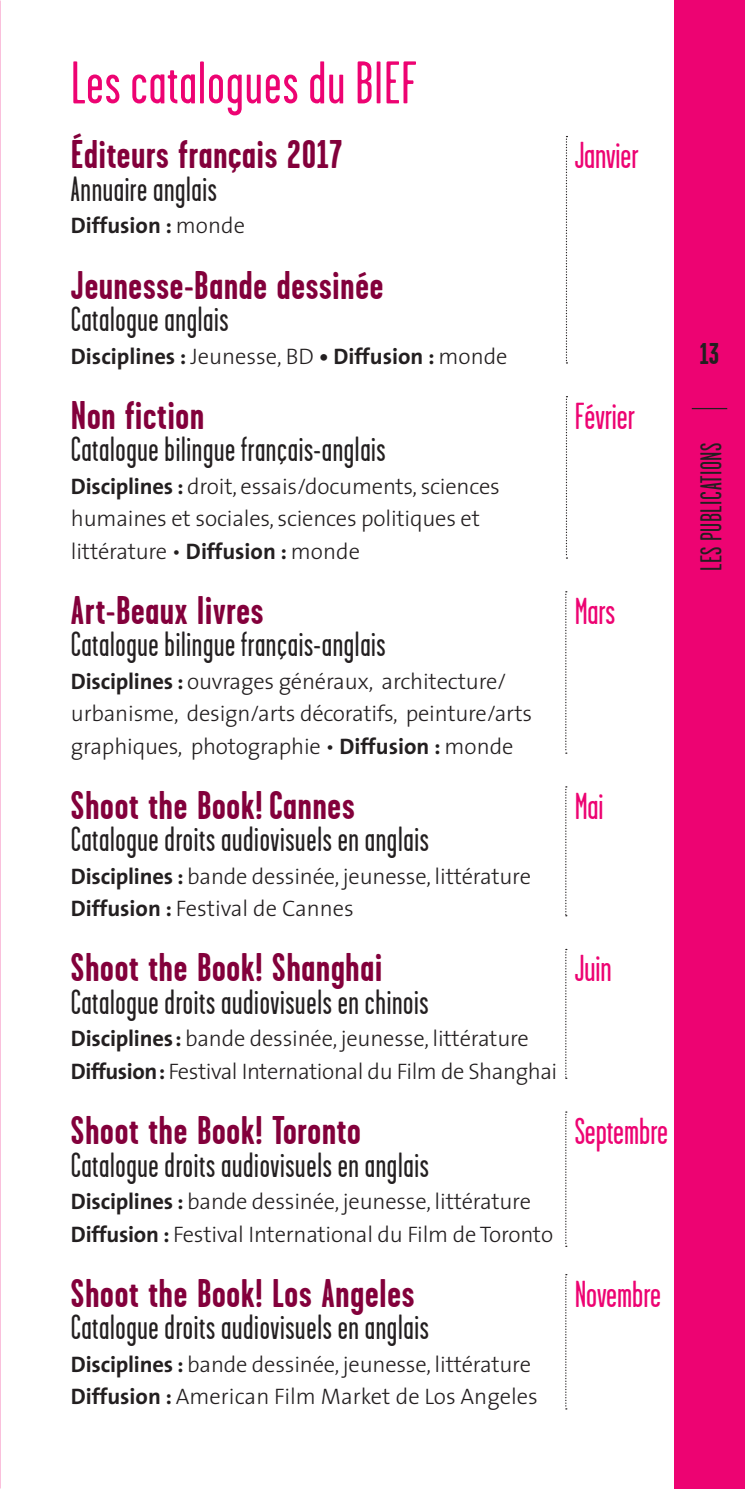
<style>
.page{position:relative;width:745px;height:1489px;background:#fff}
.page>*{position:absolute;margin:0;border:0;box-sizing:border-box;transform-origin:0 0}
.t1{font:60px "Garage Gothic";letter-spacing:.02em;color:#ed0372}
.t2{font:700 40px "Garage Gothic";letter-spacing:.02em;color:#83003b}
.t3{font:37.5px "Garage Gothic";color:#ed0372}
.t4{font:35px "Garage Gothic";letter-spacing:.02em;color:#231f20}
.t5{font:30px "Garage Gothic";letter-spacing:.02em;color:#231f20}
.t6{font:700 30px "Garage Gothic";color:#231f20}
.t7{font:300 22.5px/32.5px "The Sans";letter-spacing:-.01em;color:#231f20}
.t8{font:700 22.5px "The Sans";color:#231f20}
.s1{font-weight:300}
.s2{font-weight:700}
</style>
<div class="page">
<div style="left:673px;top:0;width:71px;height:1488px;background:#ed0372"></div>
<hr style="left:691px;top:408px;width:35px;height:1px;background:#231f20">
<svg style="left:565px;top:591px;width:1px;height:162px"></svg>
<svg style="left:565px;top:786px;width:1px;height:130px"></svg>
<svg style="left:565px;top:949px;width:1px;height:129px"></svg>
<svg style="left:565px;top:1111px;width:1px;height:135px"></svg>
<svg style="left:565px;top:1274px;width:1px;height:135px"></svg>
<svg style="left:565px;top:136px;width:2px;height:227px"></svg>
<svg style="left:565px;top:396px;width:2px;height:162px"></svg>
<h1 class="t1" style="left:71px;top:52px;width:347px">Les catalogues du BIEF</h1>
<h2 class="t2" style="left:71px;top:134px;width:272px">Éditeurs français 2017</h2>
<h3 class="t4" style="left:71px;top:171px;width:148px">Annuaire anglais</h3>
<p class="t8" style="left:71px;top:207px;width:175px">Diffusion : <span class="s1">monde</span></p>
<h2 class="t2" style="left:71px;top:264px;width:314px">Jeunesse-Bande dessinée</h2>
<h3 class="t4" style="left:71px;top:301px;width:159px">Catalogue anglais</h3>
<p class="t8" style="left:71px;top:337px;width:438px">Disciplines : <span class="s1">Jeunesse, BD</span> • Diffusion : <span class="s1">monde</span></p>
<h2 class="t2" style="left:71px;top:394px;width:135px">Non fiction</h2>
<h3 class="t4" style="left:71px;top:431px;width:316px">Catalogue bilingue français-anglais</h3>
<p class="t7" style="left:71px;top:469px;width:430px"><span class="s2">Disciplines :</span> droit, essais/documents, sciences humaines et sociales, sciences politiques et littérature • <span class="s2">Diffusion :</span> monde</p>
<h2 class="t2" style="left:71px;top:589px;width:194px">Art-Beaux livres</h2>
<h3 class="t4" style="left:71px;top:626px;width:316px">Catalogue bilingue français-anglais</h3>
<p class="t7" style="left:71px;top:664px;width:462px"><span class="s2">Disciplines :</span> ouvrages généraux, architecture/ urbanisme, design/arts décoratifs, peinture/arts graphiques, photographie • <span class="s2">Diffusion :</span> monde</p>
<h2 class="t2" style="left:71px;top:784px;width:285px">Shoot the Book!Cannes</h2>
<h3 class="t4" style="left:71px;top:821px;width:359px">Catalogue droits audiovisuels en anglais</h3>
<p class="t7" style="left:71px;top:859px;width:461px"><span class="s2">Disciplines :</span> bande dessinée, jeunesse, littérature<br><span class="s2">Diffusion :</span> Festival de Cannes</p>
<h2 class="t2" style="left:71px;top:946px;width:312px">Shoot the Book! Shanghai</h2>
<h3 class="t4" style="left:71px;top:983px;width:359px">Catalogue droits audiovisuels en chinois</h3>
<p class="t7" style="left:71px;top:1021px;width:487px"><span class="s2">Disciplines :</span> bande dessinée, jeunesse, littérature<br><span class="s2">Diffusion:</span> Festival International du Film de Shanghai</p>
<h2 class="t2" style="left:71px;top:1109px;width:291px">Shoot the Book! Toronto</h2>
<h3 class="t4" style="left:71px;top:1146px;width:359px">Catalogue droits audiovisuels en anglais</h3>
<p class="t7" style="left:71px;top:1184px;width:483px"><span class="s2">Disciplines :</span> bande dessinée, jeunesse, littérature<br><span class="s2">Diffusion :</span> Festival International du Film de Toronto</p>
<h2 class="t2" style="left:71px;top:1271px;width:345px">Shoot the Book! Los Angeles</h2>
<h3 class="t4" style="left:71px;top:1308px;width:359px">Catalogue droits audiovisuels en anglais</h3>
<p class="t7" style="left:71px;top:1346px;width:468px"><span class="s2">Disciplines :</span> bande dessinée, jeunesse, littérature<br><span class="s2">Diffusion :</span> American Film Market de Los Angeles</p>
<h3 class="t3" style="left:574px;top:136px;width:65px">Janvier</h3>
<h3 class="t3" style="left:574px;top:396px;width:62px">Février</h3>
<h3 class="t3" style="left:574px;top:591px;width:42px">Mars</h3>
<h3 class="t3" style="left:574px;top:786px;width:30px">Mai</h3>
<h3 class="t3" style="left:574px;top:949px;width:38px">Juin</h3>
<h3 class="t3" style="left:574px;top:1111px;width:95px">Septembre</h3>
<h3 class="t3" style="left:574px;top:1274px;width:88px">Novembre</h3>
<h3 class="t6" style="left:699px;top:337px;width:21px">13</h3>
<h3 class="t5" style="left:695px;top:570px;width:130px;rotate:-90deg">LES PUBLICATIONS</h3>
</div>
